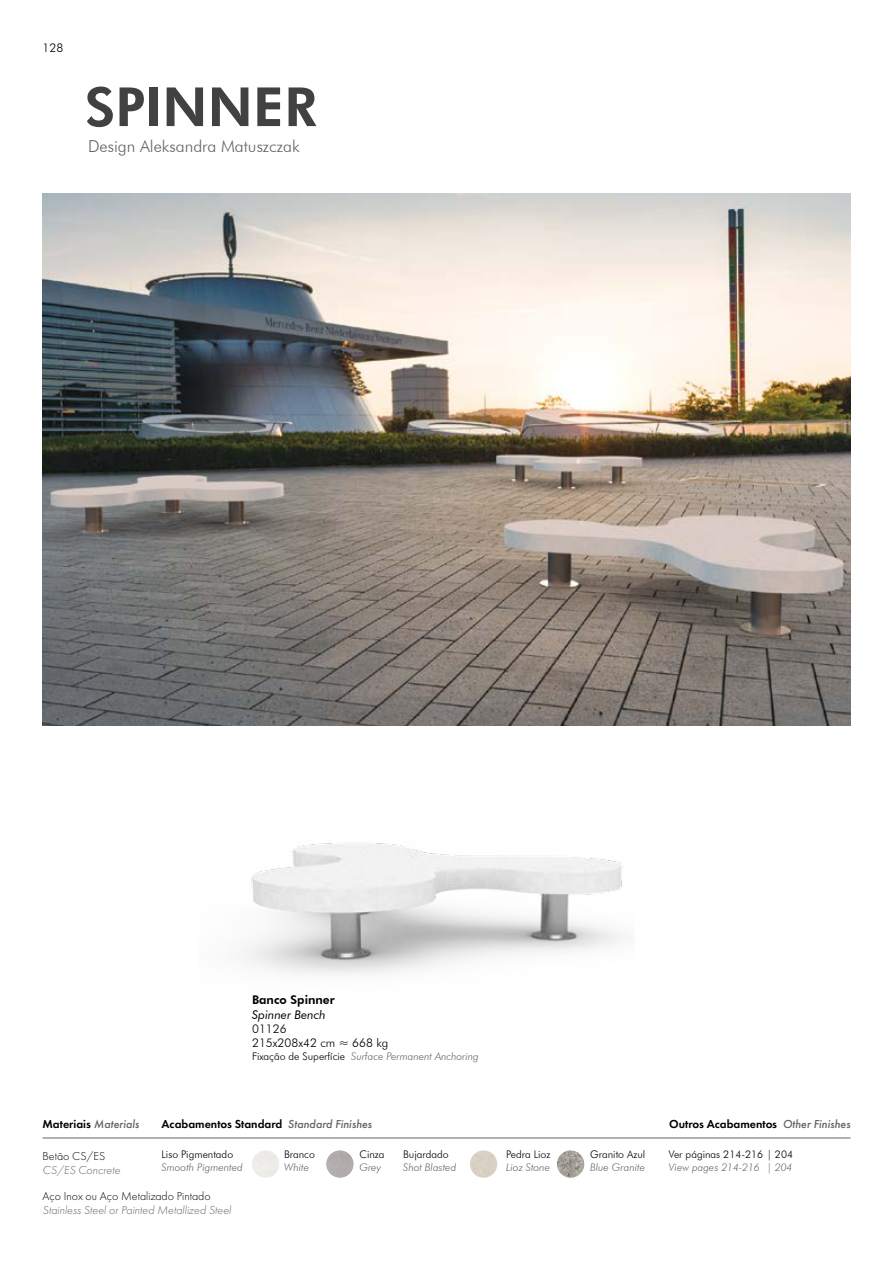
<style>
.page{position:relative;width:893px;height:1263px;background:#fff}
.page>*{position:absolute;margin:0;border:0;box-sizing:border-box;transform-origin:0 0}
.t1{font:800 54px "Futura BT";letter-spacing:.005em;color:#414042}
.t2{font:300 16.5px "Futura BT";color:#636466}
.t3{font:600 12px "Futura PT";color:#000}
.t4{font:italic 300 12px "Futura PT";color:#636466}
.t5{font:300 12px "Futura PT";color:#000}
.t6{font:300 12px/14.4px "Futura BT";color:#000}
.t7{font:800 12px "Futura BT";color:#000}
.t8{font:italic 12px "Futura BT";color:#000}
.t9{font:italic 300 10.5px "Futura BT";color:#636466}
.t10{font:300 10.5px "Futura BT";color:#000}
.s1{font-style:normal;color:#000}
.s2{font-weight:500;font-style:italic;color:#636466}
</style>
<div class="page">
<img style="left:242px;top:842px;width:381px;height:132px">
<img style="left:43px;top:193px;width:807px;height:532px">
<hr style="left:43px;top:1138px;width:807px;height:1px;background:#636466">
<img style="left:557px;top:1150px;width:27px;height:28px;border-radius:14px">
<img style="left:470px;top:1150px;width:27px;height:28px;border-radius:14px">
<img style="left:326px;top:1150px;width:28px;height:28px;border-radius:14px">
<img style="left:252px;top:1150px;width:27px;height:28px;border-radius:14px">
<p class="t6" style="left:43px;top:40px;width:22px">128</p>
<h1 class="t1" style="left:85px;top:74px;width:233px">SPINNER</h1>
<h2 class="t2" style="left:88px;top:136px;width:213px">Design Aleksandra Matuszczak</h2>
<p class="t7" style="left:252px;top:993px;width:84px">Banco Spinner</p>
<p class="t8" style="left:252px;top:1007px;width:75px">Spinner Bench</p>
<p class="t6" style="left:252px;top:1021px;width:138px">01126<br>215x208x42 cm ≈ 668 kg</p>
<p class="t9" style="left:252px;top:1050px;width:228px"><span class="s1">Fixação de Superfície</span> Surface Permanent Anchoring</p>
<p class="t3" style="left:43px;top:1116px;width:98px">Materiais <span class="s2">Materials</span></p>
<p class="t3" style="left:162px;top:1116px;width:212px">Acabamentos Standard <span class="s2">Standard Finishes</span></p>
<p class="t3" style="left:669px;top:1116px;width:183px">Outros Acabamentos <span class="s2">Other Finishes</span></p>
<p class="t5" style="left:43px;top:1149px;width:64px">Betão CS/ES</p>
<p class="t4" style="left:43px;top:1163px;width:79px">CS/ES Concrete</p>
<p class="t10" style="left:669px;top:1148px;width:126px">Ver páginas 214-216 | 204</p>
<p class="t9" style="left:669px;top:1160px;width:92px">View pages 214-216</p>
<p class="t10" style="left:162px;top:1148px;width:73px">Liso Pigmentado</p>
<p class="t9" style="left:162px;top:1160px;width:83px">Smooth Pigmented</p>
<p class="t10" style="left:590px;top:1148px;width:57px">Granito Azul</p>
<p class="t9" style="left:590px;top:1160px;width:56px">Blue Granite</p>
<p class="t10" style="left:403px;top:1148px;width:47px">Bujardado</p>
<p class="t9" style="left:403px;top:1160px;width:55px">Shot Blasted</p>
<p class="t10" style="left:506px;top:1148px;width:46px">Pedra Lioz</p>
<p class="t9" style="left:506px;top:1160px;width:45px">Lioz Stone</p>
<p class="t10" style="left:359px;top:1148px;width:27px">Cinza</p>
<p class="t9" style="left:359px;top:1160px;width:23px">Grey</p>
<p class="t10" style="left:284px;top:1148px;width:32px">Branco</p>
<p class="t9" style="left:284px;top:1160px;width:27px">White</p>
<p class="t9" style="left:767px;top:1160px;width:27px">| 204</p>
<p class="t5" style="left:43px;top:1189px;width:170px">Aço Inox ou Aço Metalizado Pintado</p>
<p class="t4" style="left:43px;top:1203px;width:190px">Stainless Steel or Painted Metallized Steel</p>
</div>
